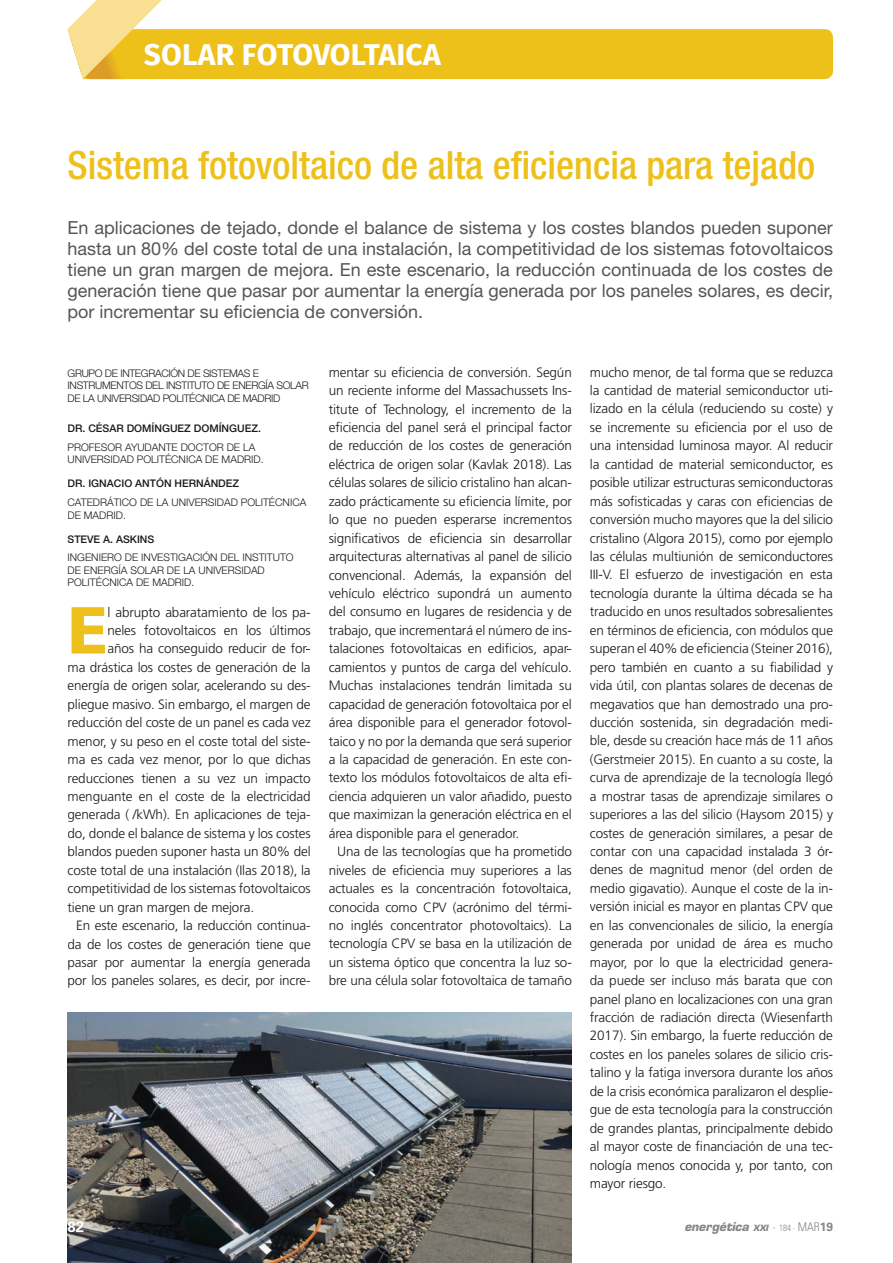
<style>
.page{position:relative;width:893px;height:1263px;background:#fff}
.page>*{position:absolute;margin:0;border:0;box-sizing:border-box;transform-origin:0 0}
.t1{font:900 66.3px "Frutiger";color:#edc01b}
.t2{font:500 condensed 39px "Helvetica Neue";color:#edc01b}
.t3{font:700 30px "Fira Sans";letter-spacing:.01em;color:#fff}
.t4{font:18px/21px "Helvetica Neue";color:#545557;text-align:justify}
.t5{font:700 15px "Univers";color:#fff}
.t6{font:300 13.5px/18.5px "Frutiger";letter-spacing:-.01em;color:#1a1a19;text-align:justify}
.t7{font:italic 700 12px "Eurostile";color:#848689}
.t8{font:300 10.5px/12.6px "Helvetica Neue";color:#1a1a19}
.t9{font:300 10.5px/12.6px "Helvetica Neue";letter-spacing:-.03em;color:#1a1a19}
.t10{font:500 10.5px "Helvetica Neue";color:#1a1a19}
.s1{font-size:8.4px}
.s2{font-family:"Univers";font-weight:300;font-style:normal}
.s3{font-family:"Univers";font-weight:300;font-style:normal;font-stretch:condensed;font-size:9px}
.s4{font-family:"Univers";font-weight:300;font-style:normal;font-stretch:condensed}
.s5{font-family:"Univers";font-style:normal}
</style>
<div class="page">
<svg style="left:68px;top:0;width:765px;height:79px"></svg>
<img style="left:68px;top:1013px;width:503px;height:249px">
<h3 class="t3" style="left:144px;top:44px;width:299px">SOLAR FOTOVOLTAICA</h3>
<h2 class="t2" style="left:68px;top:151px;width:749px">Sistema fotovoltaico de alta eficiencia para tejado</h2>
<p class="t4" style="left:68px;top:219px;width:767px">En aplicaciones de tejado, donde el balance de sistema y los costes blandos pueden suponer hasta un 80% del coste total de una instalación, la competitividad de los sistemas fotovoltaicos tiene un gran margen de mejora. En este escenario, la reducción continuada de los costes de generación tiene que pasar por aumentar la energía generada por los paneles solares, es decir, por incrementar su eficiencia de conversión.</p>
<p class="t9" style="left:68px;top:368px;width:243px">GRUPO DE INTEGRACIÓN DE SISTEMAS E<br>INSTRUMENTOS DEL INSTITUTO DE ENERGÍA SOLAR<br>DE LA UNIVERSIDAD POLITÉCNICA DE MADRID</p>
<p class="t10" style="left:68px;top:425px;width:195px">DR. CÉSAR DOMÍNGUEZ DOMÍNGUEZ.</p>
<p class="t8" style="left:68px;top:442px;width:198px">PROFESOR AYUDANTE DOCTOR DE LA<br>UNIVERSIDAD POLITÉCNICA DE MADRID.</p>
<p class="t10" style="left:68px;top:480px;width:173px">DR. IGNACIO ANTÓN HERNÁNDEZ</p>
<p class="t8" style="left:68px;top:497px;width:240px">CATEDRÁTICO DE LA UNIVERSIDAD POLITÉCNICA<br>DE MADRID.</p>
<p class="t10" style="left:68px;top:535px;width:88px">STEVE A. ASKINS</p>
<p class="t8" style="left:68px;top:552px;width:228px">INGENIERO DE INVESTIGACIÓN DEL INSTITUTO<br>DE ENERGÍA SOLAR DE LA UNIVERSIDAD<br>POLITÉCNICA DE MADRID.</p>
<h1 class="t1" style="left:68px;top:604px;width:42px">E</h1>
<p class="t6" style="left:107px;top:604px;width:205px">l abrupto abaratamiento de los pa-</p>
<p class="t6" style="left:107px;top:622px;width:205px">neles fotovoltaicos en los últimos</p>
<p class="t6" style="left:107px;top:641px;width:205px">años ha conseguido reducir de for-</p>
<p class="t6" style="left:68px;top:659px;width:245px">ma drástica los costes de generación de la</p>
<p class="t6" style="left:68px;top:678px;width:245px">energía de origen solar, acelerando su des-</p>
<p class="t6" style="left:68px;top:696px;width:245px">pliegue masivo. Sin embargo, el margen de</p>
<p class="t6" style="left:68px;top:714px;width:245px">reducción del coste de un panel es cada vez</p>
<p class="t6" style="left:68px;top:733px;width:245px">menor, y su peso en el coste total del siste-</p>
<p class="t6" style="left:68px;top:751px;width:245px">ma es cada vez menor, por lo que dichas</p>
<p class="t6" style="left:68px;top:770px;width:245px">reducciones tienen a su vez un impacto</p>
<p class="t6" style="left:68px;top:788px;width:245px">menguante en el coste de la electricidad</p>
<p class="t6" style="left:68px;top:807px;width:245px">generada ( /kWh). En aplicaciones de teja-</p>
<p class="t6" style="left:68px;top:825px;width:245px">do, donde el balance de sistema y los costes</p>
<p class="t6" style="left:68px;top:843px;width:245px">blandos pueden suponer hasta un 80% del</p>
<p class="t6" style="left:68px;top:862px;width:245px">coste total de una instalación (Ilas 2018), la</p>
<p class="t6" style="left:68px;top:880px;width:245px">competitividad de los sistemas fotovoltaicos</p>
<p class="t6" style="left:68px;top:899px;width:188px">tiene un gran margen de mejora.</p>
<p class="t6" style="left:76px;top:917px;width:236px">En este escenario, la reducción continua-</p>
<p class="t6" style="left:68px;top:936px;width:245px">da de los costes de generación tiene que</p>
<p class="t6" style="left:68px;top:954px;width:245px">pasar por aumentar la energía generada</p>
<p class="t6" style="left:68px;top:973px;width:245px">por los paneles solares, es decir, por incre-</p>
<p class="t6" style="left:329px;top:364px;width:245px">mentar su eficiencia de conversión. Según un reciente informe del Massachussets Ins&shy;titute of Technology, el incremento de la eficiencia del panel será el principal factor de reducción de los costes de generación eléctrica de origen solar (Kavlak 2018). Las células solares de silicio cristalino han alcan&shy;zado prácticamente su eficiencia límite, por lo que no pueden esperarse incrementos significativos de eficiencia sin desarrollar arquitecturas alternativas al panel de silicio convencional. Además, la expansión del vehículo eléctrico supondrá un aumento del consumo en lugares de residencia y de trabajo, que incrementará el número de ins&shy;talaciones fotovoltaicas en edificios, apar&shy;camientos y puntos de carga del vehículo.<br>Muchas instalaciones tendrán limitada su capacidad de generación fotovoltaica por el área disponible para el generador fotovol&shy;taico y no por la demanda que será superior a la capacidad de generación. En este con&shy;texto los módulos fotovoltaicos de alta efi&shy;ciencia adquieren un valor añadido, puesto que maximizan la generación eléctrica en el área disponible para el generador.</p>
<p class="t6" style="left:329px;top:843px;width:245px;text-indent:9px">Una de las tecnologías que ha prometido niveles de eficiencia muy superiores a las actuales es la concentración fotovoltaica, conocida como CPV (acrónimo del térmi&shy;no inglés concentrator photovoltaics). La tecnología CPV se basa en la utilización de un sistema óptico que concentra la luz so&shy;bre una célula solar fotovoltaica de tamaño</p>
<p class="t6" style="left:590px;top:364px;width:245px">mucho menor, de tal forma que se reduzca la cantidad de material semiconductor uti&shy;lizado en la célula (reduciendo su coste) y se incremente su eficiencia por el uso de una intensidad luminosa mayor. Al reducir la cantidad de material semiconductor, es posible utilizar estructuras semiconductoras más sofisticadas y caras con eficiencias de conversión mucho mayores que la del silicio cristalino (Algora 2015), como por ejemplo las células multiunión de semiconductores III-V. El esfuerzo de investigación en esta tecnología durante la última década se ha traducido en unos resultados sobresalientes en términos de eficiencia, con módulos que superan el 40% de eficiencia (Steiner 2016), pero también en cuanto a su fiabilidad y vida útil, con plantas solares de decenas de megavatios que han demostrado una pro&shy;ducción sostenida, sin degradación medi&shy;ble, desde su creación hace más de 11 años (Gerstmeier 2015). En cuanto a su coste, la curva de aprendizaje de la tecnología llegó a mostrar tasas de aprendizaje similares o superiores a las del silicio (Haysom 2015) y costes de generación similares, a pesar de contar con una capacidad instalada 3 ór&shy;denes de magnitud menor (del orden de medio gigavatio). Aunque el coste de la in&shy;versión inicial es mayor en plantas CPV que en las convencionales de silicio, la energía generada por unidad de área es mucho mayor, por lo que la electricidad genera&shy;da puede ser incluso más barata que con panel plano en localizaciones con una gran fracción de radiación directa (Wiesenfarth 2017). Sin embargo, la fuerte reducción de costes en los paneles solares de silicio cris&shy;talino y la fatiga inversora durante los años de la crisis económica paralizaron el desplie&shy;gue de esta tecnología para la construcción de grandes plantas, principalmente debido al mayor coste de financiación de una tec&shy;nología menos conocida y, por tanto, con mayor riesgo.</p>
<p class="t5" style="left:68px;top:1222px;width:18px">82</p>
<p class="t7" style="left:684px;top:1222px;width:150px">energética <span class="s1">XXI</span> <span class="s2">·</span> <span class="s3">184 ·</span> <span class="s4">MAR</span><span class="s5">19</span></p>
</div>
